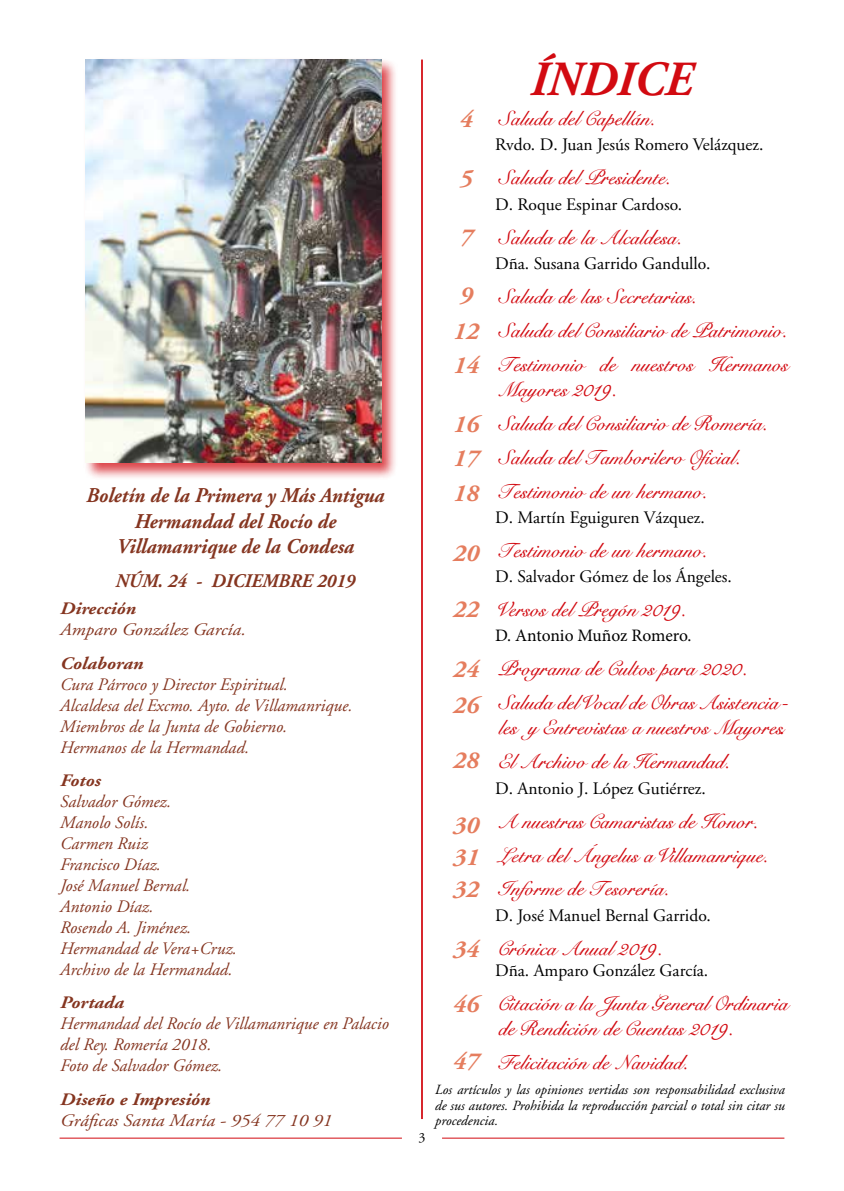
<style>
.page{position:relative;width:844px;height:1191px;background:#fff}
.page>*{position:absolute;margin:0;border:0;box-sizing:border-box;transform-origin:0 0}
.t1{font:italic 700 49px "Adobe Garamond";color:#d20a11;scale:.95 1}
.t2{font:italic 700 24.5px/35px "Adobe Garamond";color:#e57d5e}
.t3{font:italic 21px/33.9px "Signet Roundhand";color:#d20a11}
.t4{font:italic 700 21px/25.2px "Adobe Garamond";color:#853520;text-align:center;scale:.95 1}
.t5{font:italic 700 19.25px "Adobe Garamond";color:#853520;scale:.95 1}
.t6{font:italic 17.5px/21px "Adobe Garamond";color:#853520}
.t7{font:17.5px "Adobe Garamond";color:#000}
.t8{font:italic 17.5px "Adobe Garamond";color:#853520;scale:1.1 1}
.t9{font:italic 700 17.5px "Adobe Garamond";color:#853520;scale:1.1 1}
.t10{font:17.5px "Minion Pro";letter-spacing:-.005em;color:#000}
.t11{font:italic 14px/15.8px "Adobe Garamond";color:#000;text-align:justify}
.t12{font:14px "Adobe Garamond";color:#000}
.s1{font-family:"Minion Pro";font-style:normal}
</style>
<div class="page">
<hr style="left:60px;top:1137px;width:342px;height:1px;background:#d20a11">
<hr style="left:442px;top:1137px;width:342px;height:1px;background:#d20a11">
<div style="left:83px;top:57px;width:315px;height:422px;background:#d20a11;opacity:.75"></div>
<img style="left:85px;top:60px;width:296px;height:403px">
<hr style="left:421px;top:60px;width:2px;height:1059px;background:#d20a11">
<p class="t4" style="left:85px;top:484px;width:315px">Boletín de la Primera y Más Antigua<br>Hermandad del Rocío de<br>Villamanrique de la Condesa</p>
<p class="t5" style="left:115px;top:570px;width:254px">NÚM. 24 - DICIEMBRE 2019</p>
<p class="t9" style="left:60px;top:599px;width:70px">Dirección</p>
<p class="t8" style="left:60px;top:620px;width:170px">Amparo González García.</p>
<p class="t9" style="left:60px;top:653px;width:77px">Colaboran</p>
<p class="t6" style="left:60px;top:674px;width:294px">Cura Párroco y Director Espiritual.<br>Alcaldesa del Excmo. Ayto. de Villamanrique.<br>Miembros de la Junta de Gobierno.<br>Hermanos de la Hermandad.</p>
<p class="t9" style="left:60px;top:771px;width:38px">Fotos</p>
<p class="t6" style="left:60px;top:791px;width:178px">Salvador Gómez.<br>Manolo Solís.<br>Carmen Ruiz<br>Francisco Díaz.<br>José Manuel Bernal.<br>Antonio Díaz.<br>Rosendo A. Jiménez.<br>Hermandad de Vera+Cruz.<br>Archivo de la Hermandad.</p>
<p class="t9" style="left:60px;top:993px;width:59px">Portada</p>
<p class="t6" style="left:60px;top:1014px;width:330px">Hermandad del Rocío de Villamanrique en Palacio del Rey. Romería 2018.<br>Foto de Salvador Gómez.</p>
<p class="t9" style="left:60px;top:1089px;width:138px">Diseño e Impresión</p>
<p class="t8" style="left:60px;top:1110px;width:248px">Gráficas Santa María - 954 77 10 91</p>
<p class="t12" style="left:418px;top:1129px;width:8px">3</p>
<p class="t2" style="left:458px;top:103px;width:14px">4</p>
<p class="t2" style="left:458px;top:161px;width:14px">5</p>
<p class="t2" style="left:458px;top:220px;width:14px">7</p>
<p class="t2" style="left:452px;top:278px;width:27px">9<br>12<br>14</p>
<p class="t2" style="left:452px;top:407px;width:27px;text-align:justify">16<br>17<br>18</p>
<p class="t2" style="left:452px;top:536px;width:27px">20</p>
<p class="t2" style="left:452px;top:592px;width:27px">22</p>
<p class="t2" style="left:452px;top:651px;width:27px;line-height:36.6px">24<br>26</p>
<p class="t2" style="left:452px;top:743px;width:27px">28</p>
<p class="t2" style="left:452px;top:809px;width:27px;line-height:31.8px;text-align:justify">30<br>31<br>32</p>
<p class="t2" style="left:452px;top:932px;width:27px">34</p>
<p class="t2" style="left:452px;top:987px;width:27px">46</p>
<p class="t2" style="left:452px;top:1044px;width:27px">47</p>
<h1 class="t1" style="left:528px;top:52px;width:172px">ÍNDICE</h1>
<p class="t3" style="left:495px;top:102px;width:159px">Saluda del Capellán.</p>
<p class="t7" style="left:495px;top:135px;width:270px">Rvdo. D. Juan Jesús Romero Velázquez.</p>
<p class="t3" style="left:495px;top:161px;width:174px">Saluda del Presidente.</p>
<p class="t7" style="left:495px;top:195px;width:189px">D. Roque Espinar Cardoso.</p>
<p class="t3" style="left:495px;top:220px;width:185px">Saluda de la Alcaldesa.</p>
<p class="t7" style="left:495px;top:254px;width:217px">Dña. Susana Garrido Gandullo.</p>
<p class="t3" style="left:495px;top:279px;width:291px">Saluda de las Secretarias.<br>Saluda del Consiliario de Patrimonio.<br>Testimonio de nuestros Hermanos</p>
<p class="t3" style="left:495px;top:373px;width:271px">Mayores 2019.<br>Saluda del Consiliario de Romería.<br>Saluda del Tamborilero Oficial.<br>Testimonio de un hermano.</p>
<p class="t7" style="left:495px;top:508px;width:211px">D. Martín Eguiguren Vázquez.</p>
<p class="t3" style="left:495px;top:534px;width:211px">Testimonio de un hermano.</p>
<p class="t7" style="left:495px;top:567px;width:238px">D. Salvador Gómez de los Ángeles.</p>
<p class="t3" style="left:495px;top:593px;width:190px">Versos del Pregón 2019.</p>
<p class="t10" style="left:495px;top:624px;width:198px">D. Antonio Muñoz Romero.</p>
<p class="t3" style="left:495px;top:652px;width:294px">Programa de Cultos para 2020.<br>Saluda del Vocal de Obras Asistencia-</p>
<p class="t3" style="left:495px;top:711px;width:291px">les y Entrevistas a nuestros Mayores<span class="s1">.<br></span>El Archivo de la Hermandad.</p>
<p class="t7" style="left:495px;top:778px;width:212px">D. Antonio J. López Gutiérrez.</p>
<p class="t3" style="left:495px;top:804px;width:272px">A nuestras Camaristas de Honor.<br>Letra del Ángelus a Villamanrique.<br>Informe de Tesorería.</p>
<p class="t7" style="left:495px;top:905px;width:217px">D. José Manuel Bernal Garrido.</p>
<p class="t3" style="left:495px;top:931px;width:166px">Crónica Anual 2019.</p>
<p class="t7" style="left:495px;top:960px;width:215px">Dña. Amparo González García.</p>
<p class="t3" style="left:495px;top:990px;width:291px;line-height:25.2px">Citación a la Junta General Ordinaria de Rendición de Cuentas 2019.</p>
<p class="t3" style="left:495px;top:1045px;width:192px">Felicitación de Navidad.</p>
<p class="t11" style="left:434px;top:1082px;width:351px">Los artículos y las opiniones vertidas son responsabilidad exclusiva de sus autores. Prohibida la reproducción parcial o total sin citar su procedencia.</p>
</div>
